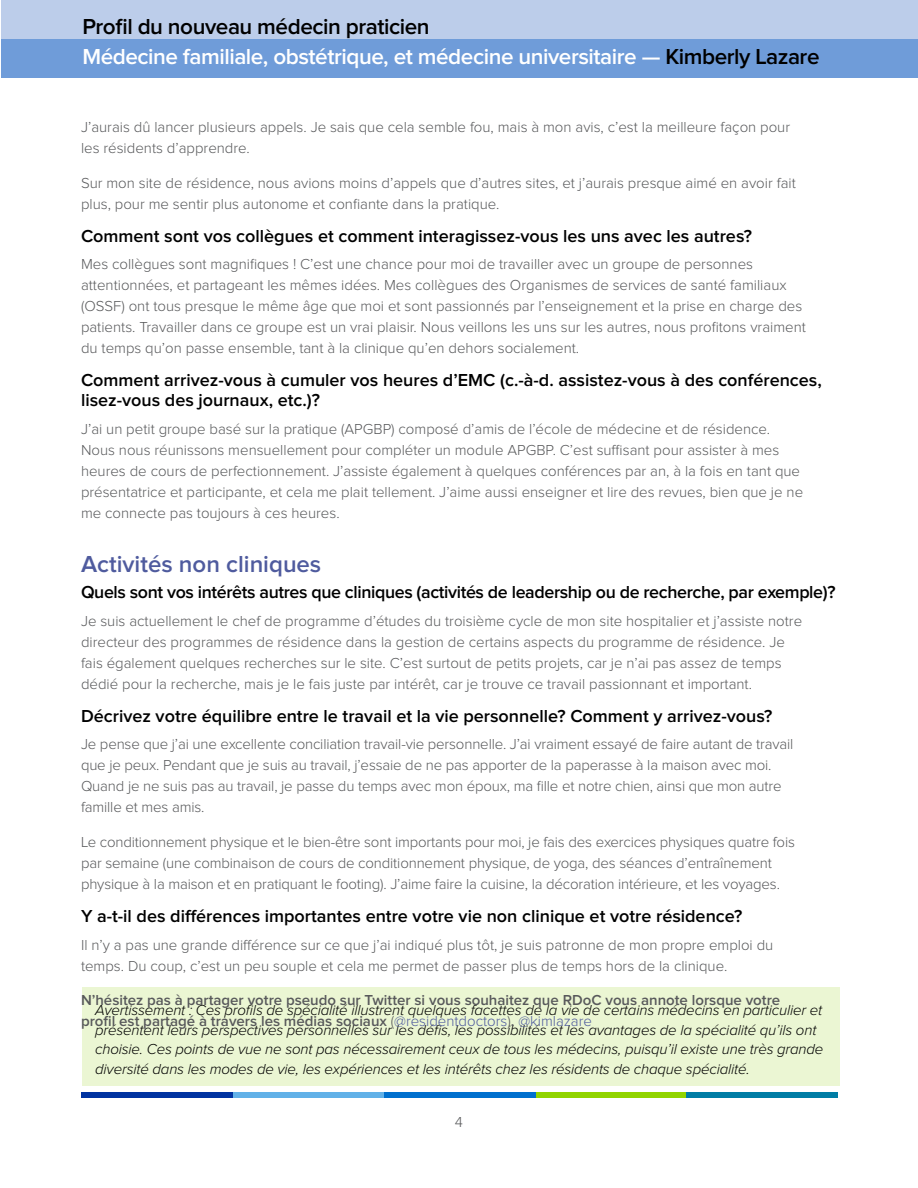
<style>
.page{position:relative;width:918px;height:1188px;background:#fff}
.page>*{position:absolute;margin:0;border:0;box-sizing:border-box;transform-origin:0 0}
.t1{font:600 24px "Proxima Nova";color:#4f5b9e}
.t2{font:600 22.5px/30px "Proxima Nova";letter-spacing:-.02em;color:#fff}
.t3{font:600 18px/19.5px "Proxima Nova";color:#000}
.t4{font:600 18px "Proxima Nova";letter-spacing:-.02em;color:#000}
.t5{font:300 15px/21px "Proxima Nova";color:#58595b}
.t6{font:italic 300 15px/19.5px "Proxima Nova";letter-spacing:-.01em;color:#000}
.t7{font:600 15px/21px "Proxima Nova";color:#58595b}
.s1{color:#000}
.s2{font-weight:300}
.s3{font-weight:300;color:#4f5b9e}
</style>
<div class="page">
<div style="left:82px;top:1092px;width:151px;height:5px;background:#0033a1"></div>
<div style="left:233px;top:1092px;width:151px;height:5px;background:#61b1e8"></div>
<div style="left:384px;top:1092px;width:152px;height:5px;background:#0070ce"></div>
<div style="left:536px;top:1092px;width:151px;height:5px;background:#91d400"></div>
<div style="left:686px;top:1092px;width:152px;height:5px;background:#007da5"></div>
<div style="left:1px;top:0;width:917px;height:39px;background:#bccdea"></div>
<div style="left:1px;top:39px;width:917px;height:39px;background:#6f9cd9"></div>
<div style="left:82px;top:987px;width:757px;height:99px;background:#ebf6d3"></div>
<h2 class="t2" style="left:82px;top:12px;width:739px"><span class="s1">Profil du nouveau médecin praticien<br></span>Médecine familiale, obstétrique, et médecine universitaire — <span class="s1">Kimberly Lazare</span></h2>
<p class="t5" style="left:81px;top:117px;width:711px">J’aurais dû lancer plusieurs appels. Je sais que cela semble fou, mais à mon avis, c’est la meilleure façon pour les résidents d’apprendre.</p>
<p class="t5" style="left:81px;top:172px;width:716px">Sur mon site de résidence, nous avions moins d’appels que d’autres sites, et j’aurais presque aimé en avoir fait plus, pour me sentir plus autonome et confiante dans la pratique.</p>
<p class="t3" style="left:81px;top:226px;width:672px">Comment sont vos collègues et comment interagissez-vous les uns avec les autres?</p>
<p class="t5" style="left:81px;top:254px;width:726px">Mes collègues sont magnifiques ! C’est une chance pour moi de travailler avec un groupe de personnes attentionnées, et partageant les mêmes idées. Mes collègues des Organismes de services de santé familiaux (OSSF) ont tous presque le même âge que moi et sont passionnés par l’enseignement et la prise en charge des patients. Travailler dans ce groupe est un vrai plaisir. Nous veillons les uns sur les autres, nous profitons vraiment du temps qu’on passe ensemble, tant à la clinique qu’en dehors socialement.</p>
<p class="t3" style="left:81px;top:371px;width:742px">Comment arrivez-vous à cumuler vos heures d’EMC (c.-à-d. assistez-vous à des conférences, lisez-vous des journaux, etc.)?</p>
<p class="t5" style="left:81px;top:418px;width:724px">J’ai un petit groupe basé sur la pratique (APGBP) composé d’amis de l’école de médecine et de résidence.<br>Nous nous réunissons mensuellement pour compléter un module APGBP. C’est suffisant pour assister à mes heures de cours de perfectionnement. J’assiste également à quelques conférences par an, à la fois en tant que présentatrice et participante, et cela me plait tellement. J’aime aussi enseigner et lire des revues, bien que je ne me connecte pas toujours à ces heures.</p>
<h1 class="t1" style="left:81px;top:550px;width:242px">Activités non cliniques</h1>
<p class="t4" style="left:81px;top:582px;width:756px">Quels sont vos intérêts autres que cliniques (activités de leadership ou de recherche, par exemple)?</p>
<p class="t5" style="left:81px;top:610px;width:723px">Je suis actuellement le chef de programme d’études du troisième cycle de mon site hospitalier et j’assiste notre directeur des programmes de résidence dans la gestion de certains aspects du programme de résidence. Je fais également quelques recherches sur le site. C’est surtout de petits projets, car je n’ai pas assez de temps dédié pour la recherche, mais je le fais juste par intérêt, car je trouve ce travail passionnant et important.</p>
<p class="t3" style="left:81px;top:706px;width:693px">Décrivez votre équilibre entre le travail et la vie personnelle? Comment y arrivez-vous?</p>
<p class="t5" style="left:81px;top:734px;width:714px">Je pense que j’ai une excellente conciliation travail-vie personnelle. J’ai vraiment essayé de faire autant de travail que je peux. Pendant que je suis au travail, j’essaie de ne pas apporter de la paperasse à la maison avec moi.<br>Quand je ne suis pas au travail, je passe du temps avec mon époux, ma fille et notre chien, ainsi que mon autre famille et mes amis.</p>
<p class="t5" style="left:81px;top:832px;width:716px">Le conditionnement physique et le bien-être sont importants pour moi, je fais des exercices physiques quatre fois par semaine (une combinaison de cours de conditionnement physique, de yoga, des séances d’entraînement physique à la maison et en pratiquant le footing). J’aime faire la cuisine, la décoration intérieure, et les voyages.</p>
<p class="t3" style="left:81px;top:906px;width:663px">Y a-t-il des différences importantes entre votre vie non clinique et votre résidence?</p>
<p class="t5" style="left:81px;top:934px;width:694px">Il n’y a pas une grande différence sur ce que j’ai indiqué plus tôt, je suis patronne de mon propre emploi du temps. Du coup, c’est un peu souple et cela me permet de passer plus de temps hors de la clinique.</p>
<p class="t7" style="left:81px;top:990px;width:701px">N’hésitez pas à partager votre pseudo sur Twitter si vous souhaitez que RDoC vous annote lorsque votre profil est partagé à travers les médias sociaux <span class="s2">(</span><span class="s3">@residentdoctors</span><span class="s2">)</span>. <span class="s3">@kimlazare</span></p>
<p class="t6" style="left:95px;top:1001px;width:730px">Avertissement : Ces profils de spécialité illustrent quelques facettes de la vie de certains médecins en particulier et présentent leurs perspectives personnelles sur les défis, les possibilités et les avantages de la spécialité qu’ils ont choisie. Ces points de vue ne sont pas nécessairement ceux de tous les médecins, puisqu’il existe une très grande diversité dans les modes de vie, les expériences et les intérêts chez les résidents de chaque spécialité.</p>
<p class="t5" style="left:455px;top:1112px;width:10px">4</p>
</div>
